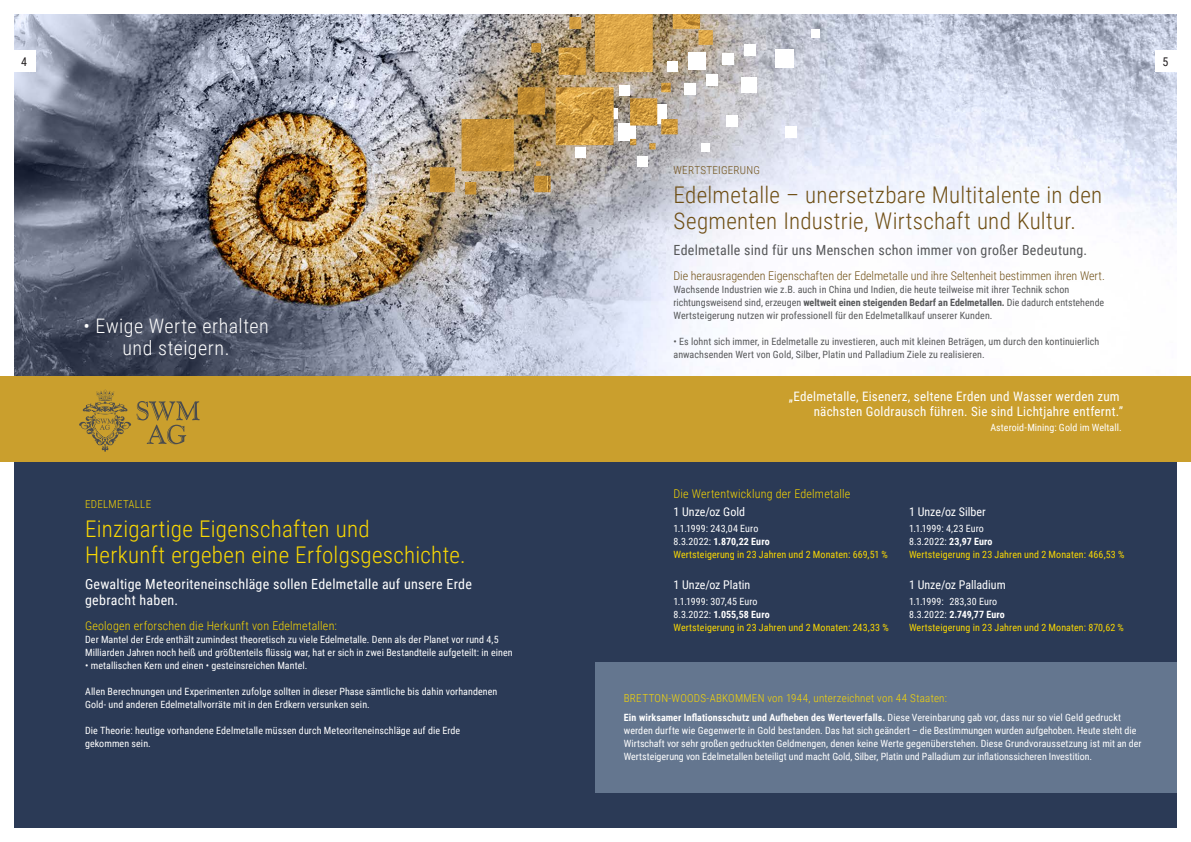
<style>
.page{position:relative;width:1191px;height:842px;background:#fff}
.page>*{position:absolute;margin:0;border:0;box-sizing:border-box;transform-origin:0 0}
.t1{font:300 23px/26px "Roboto Condensed";letter-spacing:.015em;color:#6f4f15}
.t2{font:300 23px/26px "Roboto Condensed";letter-spacing:.01em;color:#fad802}
.t3{font:300 20px/22.7px "Roboto Condensed";letter-spacing:.025em;color:#fff;text-align:center}
.t4{font:14px/16px "Roboto Condensed";letter-spacing:.02em;color:#fff}
.t5{font:14px "Roboto Condensed";letter-spacing:.02em;color:#57585a}
.t6{font:13px/15px "Roboto Condensed";letter-spacing:.02em;color:#fff;text-align:right}
.t7{font:300 12px "Roboto Condensed";letter-spacing:-.005em;color:#6f4f15}
.t8{font:300 12px "Roboto Condensed";letter-spacing:.015em;color:#fad802}
.t9{font:12px "Roboto Condensed";letter-spacing:-.005em;color:#fff}
.t10{font:12px "Roboto Condensed";color:#231f20}
.t11{font:300 11px "Roboto Condensed";letter-spacing:.02em;color:#fad802}
.t12{font:300 11px "Roboto Condensed";letter-spacing:.025em;color:#6f4f15}
.t13{font:10px/13px "Roboto Condensed";letter-spacing:.005em;color:#fff}
.t14{font:10px/13px "Roboto Condensed";letter-spacing:.005em;color:#57585a}
.t15{font:10px/13px "Roboto Condensed";letter-spacing:.01em;color:#fad802}
.s1{font-weight:700}
.s2{color:#fff}
.s3{font-weight:700;color:#fff}
</style>
<div class="page">
<div style="left:14px;top:442px;width:1162px;height:386px;background:#2b3a56"></div>
<img style="left:14px;top:14px;width:1162px;height:363px">
<div style="left:8px;top:50px;width:27px;height:21px;background:#fff"></div>
<div style="left:1155px;top:50px;width:27px;height:21px;background:#fff"></div>
<div style="left:595px;top:662px;width:581px;height:130px;background:#64768f"></div>
<div style="left:0;top:377px;width:1191px;height:85px;background:#ca9f2d"></div>
<div style="left:741px;top:77px;width:16px;height:16px;background:#fff"></div>
<div style="left:706px;top:74px;width:12px;height:12px;background:#fff"></div>
<div style="left:744px;top:44px;width:12px;height:12px;background:#fff"></div>
<div style="left:726px;top:115px;width:12px;height:12px;background:#fff"></div>
<div style="left:785px;top:126px;width:12px;height:12px;background:#fff"></div>
<div style="left:722px;top:53px;width:11px;height:12px;background:#fff"></div>
<div style="left:811px;top:30px;width:8px;height:8px;background:#fff"></div>
<div style="left:775px;top:50px;width:19px;height:18px;background:#fff"></div>
<img style="left:430px;top:14px;width:283px;height:180px">
<svg style="left:79px;top:390px;width:121px;height:62px"></svg>
<p class="t10" style="left:21px;top:53px;width:7px">4</p>
<p class="t10" style="left:1162px;top:53px;width:7px">5</p>
<h2 class="t3" style="left:83px;top:313px;width:187px">• Ewige Werte erhalten und steigern.</h2>
<p class="t11" style="left:85px;top:496px;width:68px">EDELMETALLE</p>
<h1 class="t2" style="left:85px;top:515px;width:382px">Einzigartige Eigenschaften und<br>Herkunft ergeben eine Erfolgsgeschichte.</h1>
<h3 class="t4" style="left:85px;top:576px;width:388px">Gewaltige Meteoriteneinschläge sollen Edelmetalle auf unsere Erde gebracht haben.</h3>
<p class="t8" style="left:85px;top:617px;width:253px">Geologen erforschen die Herkunft von Edelmetallen:</p>
<p class="t13" style="left:85px;top:633px;width:429px">Der Mantel der Erde enthält zumindest theoretisch zu viele Edelmetalle. Denn als der Planet vor rund 4,5<br>Milliarden Jahren noch heiß und größtenteils flüssig war, hat er sich in zwei Bestandteile aufgeteilt: in einen</p>
<p class="t13" style="left:85px;top:659px;width:224px">• metallischen Kern und einen • gesteinsreichen Mantel.</p>
<p class="t13" style="left:85px;top:685px;width:414px">Allen Berechnungen und Experimenten zufolge sollten in dieser Phase sämtliche bis dahin vorhandenen<br>Gold- und anderen Edelmetallvorräte mit in den Erdkern versunken sein.</p>
<p class="t13" style="left:85px;top:724px;width:377px">Die Theorie: heutige vorhandene Edelmetalle müssen durch Meteoriteneinschläge auf die Erde gekommen sein.</p>
<p class="t12" style="left:673px;top:163px;width:88px">WERTSTEIGERUNG</p>
<h1 class="t1" style="left:673px;top:181px;width:430px">Edelmetalle – unersetzbare Multitalente in den<br>Segmenten Industrie, Wirtschaft und Kultur.</h1>
<h3 class="t5" style="left:673px;top:240px;width:415px">Edelmetalle sind für uns Menschen schon immer von großer Bedeutung.</h3>
<p class="t7" style="left:673px;top:268px;width:433px">Die herausragenden Eigenschaften der Edelmetalle und ihre Seltenheit bestimmen ihren Wert.</p>
<p class="t14" style="left:673px;top:283px;width:432px">Wachsende Industrien wie z.B. auch in China und Indien, die heute teilweise mit ihrer Technik schon richtungsweisend sind, erzeugen <span class="s1">weltweit einen steigenden Bedarf an Edelmetallen.</span> Die dadurch entstehende<br>Wertsteigerung nutzen wir professionell für den Edelmetallkauf unserer Kunden.</p>
<p class="t14" style="left:673px;top:335px;width:427px">• Es lohnt sich immer, in Edelmetalle zu investieren, auch mit kleinen Beträgen, um durch den kontinuierlich anwachsenden Wert von Gold, Silber, Platin und Palladium Ziele zu realisieren.</p>
<h3 class="t6" style="left:788px;top:388px;width:336px">„Edelmetalle, Eisenerz, seltene Erden und Wasser werden zum nächsten Goldrausch führen. Sie sind Lichtjahre entfernt.”</h3>
<p class="t13" style="left:990px;top:421px;width:133px">Asteroid-Mining: Gold im Weltall.</p>
<p class="t8" style="left:673px;top:486px;width:178px">Die Wertentwicklung der Edelmetalle</p>
<p class="t9" style="left:673px;top:504px;width:73px">1 Unze/oz Gold</p>
<p class="t15" style="left:673px;top:522px;width:216px"><span class="s2">1.1.1999: 243,04 Euro<br>8.3.2022:</span> <span class="s3">1.870,22 Euro<br></span>Wertsteigerung in 23 Jahren und 2 Monaten: 669,51 %</p>
<p class="t9" style="left:673px;top:577px;width:78px">1 Unze/oz Platin</p>
<p class="t15" style="left:673px;top:595px;width:217px"><span class="s2">1.1.1999: 307,45 Euro<br>8.3.2022:</span> <span class="s3">1.055,58 Euro<br></span>Wertsteigerung in 23 Jahren und 2 Monaten: 243,33 %</p>
<p class="t9" style="left:909px;top:504px;width:78px">1 Unze/oz Silber</p>
<p class="t15" style="left:909px;top:522px;width:217px"><span class="s2">1.1.1999: 4,23 Euro<br>8.3.2022:</span> <span class="s3">23,97 Euro<br></span>Wertsteigerung in 23 Jahren und 2 Monaten: 466,53 %</p>
<p class="t9" style="left:909px;top:577px;width:98px">1 Unze/oz Palladium</p>
<p class="t15" style="left:909px;top:595px;width:216px"><span class="s2">1.1.1999: 283,30 Euro<br>8.3.2022:</span> <span class="s3">2.749,77 Euro<br></span>Wertsteigerung in 23 Jahren und 2 Monaten: 870,62 %</p>
<p class="t11" style="left:624px;top:690px;width:325px">BRETTON-WOODS-ABKOMMEN von 1944, unterzeichnet von 44 Staaten:</p>
<p class="t13" style="left:624px;top:710px;width:519px"><span class="s1">Ein wirksamer Inflationsschutz und Aufheben des Werteverfalls.</span> Diese Vereinbarung gab vor, dass nur so viel Geld gedruckt werden durfte wie Gegenwerte in Gold bestanden. Das hat sich geändert – die Bestimmungen wurden aufgehoben. Heute steht die Wirtschaft vor sehr großen gedruckten Geldmengen, denen keine Werte gegenüberstehen. Diese Grundvoraussetzung ist mit an der Wertsteigerung von Edelmetallen beteiligt und macht Gold, Silber, Platin und Palladium zur inflationssicheren Investition.</p>
</div>
